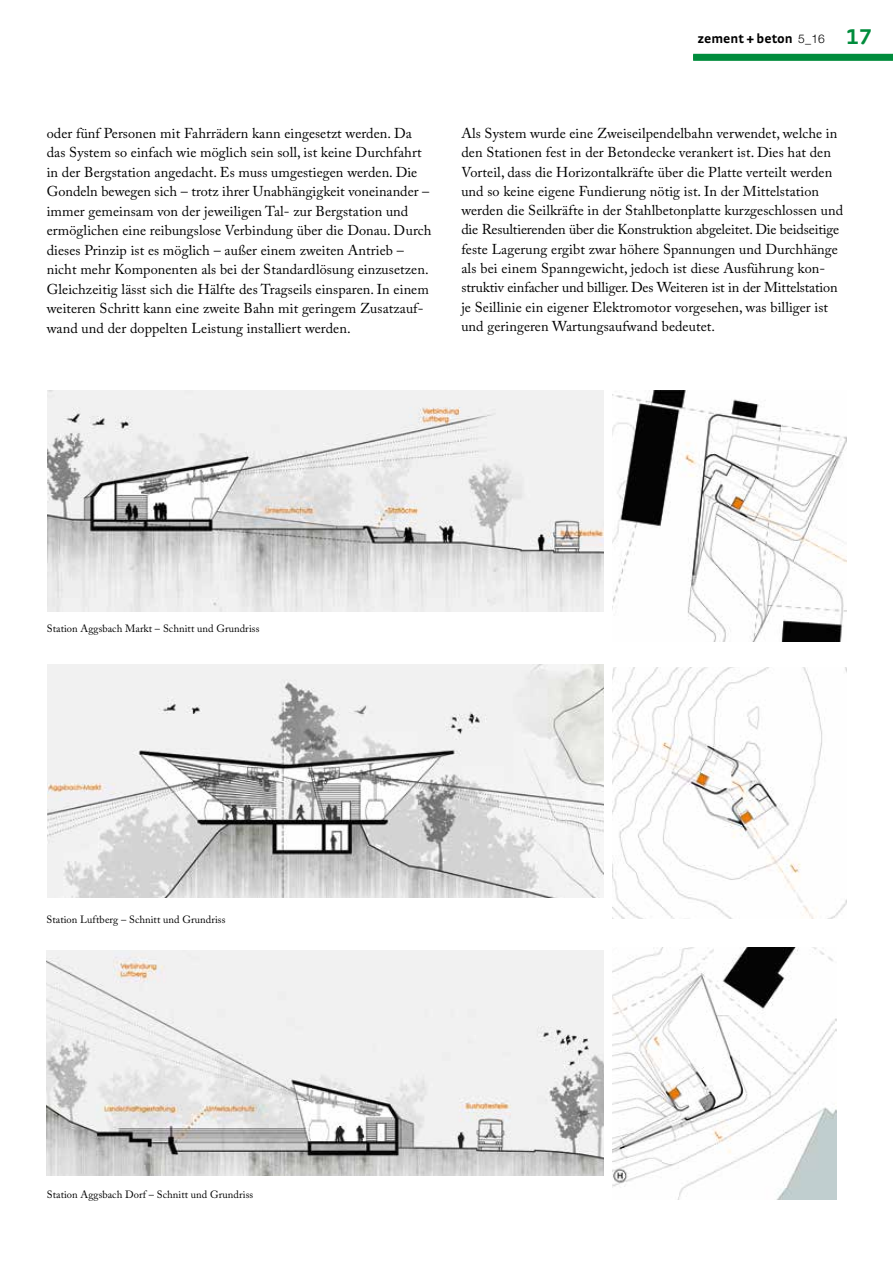
<style>
.page{position:relative;width:893px;height:1263px;background:#fff}
.page>*{position:absolute;margin:0;border:0;box-sizing:border-box;transform-origin:0 0}
.t1{font:14.25px/19.5px "Adobe Caslon Pro";letter-spacing:.005em;color:#000}
.t2{font:700 13.5px "Strada";color:#000}
.t3{font:10.5px "Adobe Caslon Pro";letter-spacing:.005em;color:#000}
.s1{font-family:"Helvetica Neue LT";font-weight:300;font-size:12px}
.s2{font-family:"Strada TF";font-size:22.5px;color:#008c3c}
</style>
<div class="page">
<div style="left:693px;top:54px;width:200px;height:6px;background:#008c3c"></div>
<div style="left:693px;top:55px;width:200px;height:6px;background:#008c3c"></div>
<img style="left:46px;top:950px;width:558px;height:225px">
<img style="left:48px;top:391px;width:556px;height:221px">
<img style="left:48px;top:664px;width:556px;height:234px">
<img style="left:612px;top:948px;width:225px;height:251px">
<img style="left:612px;top:391px;width:234px;height:251px">
<img style="left:612px;top:667px;width:234px;height:251px">
<p class="t2" style="left:697px;top:31px;width:176px">zement + beton <span class="s1">5_16</span> <span class="s2">17</span></p>
<p class="t1" style="left:47px;top:123px;width:386px">oder fünf Personen mit Fahrrädern kann eingesetzt werden. Da das System so einfach wie möglich sein soll, ist keine Durchfahrt in der Bergstation angedacht. Es muss umgestiegen werden. Die Gondeln bewegen sich – trotz ihrer Unabhängigkeit voneinander – immer gemeinsam von der jeweiligen Tal- zur Bergstation und ermöglichen eine reibungslose Verbindung über die Donau. Durch dieses Prinzip ist es möglich – außer einem zweiten Antrieb – nicht mehr Komponenten als bei der Standardlösung einzusetzen.<br>Gleichzeitig lässt sich die Hälfte des Tragseils einsparen. In einem weiteren Schritt kann eine zweite Bahn mit geringem Zusatzauf&shy;wand und der doppelten Leistung installiert werden.</p>
<p class="t1" style="left:461px;top:123px;width:383px">Als System wurde eine Zweiseilpendelbahn verwendet, welche in den Stationen fest in der Betondecke verankert ist. Dies hat den Vorteil, dass die Horizontalkräfte über die Platte verteilt werden und so keine eigene Fundierung nötig ist. In der Mittelstation werden die Seilkräfte in der Stahlbetonplatte kurzgeschlossen und die Resultierenden über die Konstruktion abgeleitet. Die beidseitige feste Lagerung ergibt zwar höhere Spannungen und Durchhänge als bei einem Spanngewicht, jedoch ist diese Ausführung kon&shy;struktiv einfacher und billiger. Des Weiteren ist in der Mittelstation je Seillinie ein eigener Elektromotor vorgesehen, was billiger ist und geringeren Wartungsaufwand bedeutet.</p>
<p class="t3" style="left:47px;top:622px;width:214px">Station Aggsbach Markt – Schnitt und Grundriss</p>
<p class="t3" style="left:46px;top:913px;width:181px">Station Luftberg – Schnitt und Grundriss</p>
<p class="t3" style="left:47px;top:1188px;width:208px">Station Aggsbach Dorf – Schnitt und Grundriss</p>
</div>
